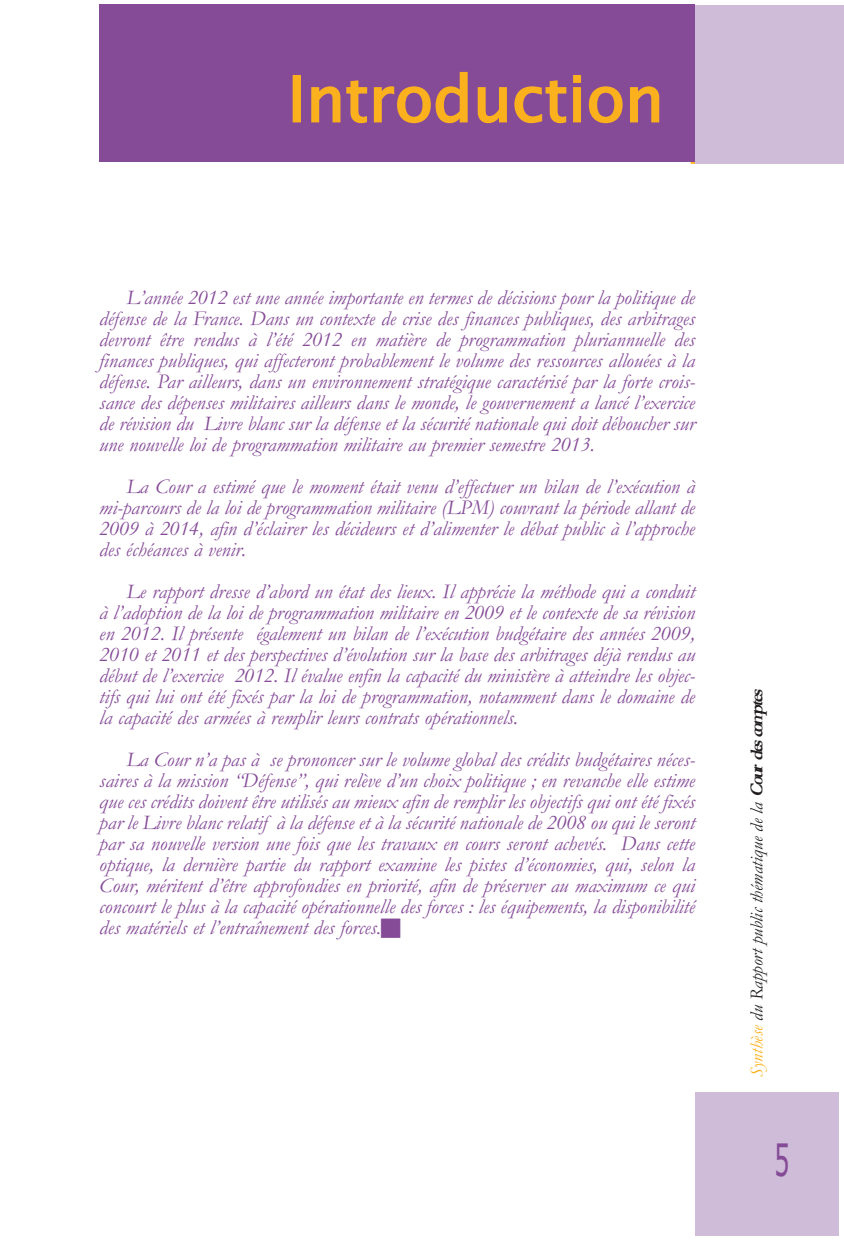
<style>
.page{position:relative;width:844px;height:1241px;background:#fff}
.page>*{position:absolute;margin:0;border:0;box-sizing:border-box;transform-origin:0 0}
.t1{font:63px "Lucida Sans Unicode";color:#fbb11d}
.t2{font:44.8px "Verdana";color:#854b97;scale:.55 1}
.t3{font:italic 21px/21px "Garamond";color:#854b97;text-align:justify}
.t4{font:italic 18.38px "Garamond";letter-spacing:-.005em;color:#231f20}
.s1{color:#fbb11d}
.s2{font-weight:700}
</style>
<div class="page">
<div style="left:694px;top:1091px;width:144px;height:144px;background:#cebcd9"></div>
<div style="left:690px;top:5px;width:9px;height:159px;background:#fbb11d"></div>
<div style="left:694px;top:5px;width:149px;height:159px;background:#cebcd9"></div>
<div style="left:99px;top:5px;width:595px;height:157px;background:#854b97"></div>
<h1 class="t1" style="left:288px;top:63px;width:377px">Introduction</h1>
<p class="t3" style="left:99px;top:286px;width:597px;text-indent:27px">L’année 2012 est une année importante en termes de décisions pour la politique de défense de la France. Dans un contexte de crise des finances publiques, des arbitrages devront être rendus à l’été 2012 en matière de programmation pluriannuelle des finances publiques, qui affecteront probablement le volume des ressources allouées à la défense. Par ailleurs, dans un environnement stratégique caractérisé par la forte crois&shy;sance des dépenses militaires ailleurs dans le monde, le gouvernement a lancé l’exercice de révision du Livre blanc sur la défense et la sécurité nationale qui doit déboucher sur une nouvelle loi de programmation militaire au premier semestre 2013.</p>
<p class="t3" style="left:99px;top:475px;width:597px;text-indent:27px">La Cour a estimé que le moment était venu d’effectuer un bilan de l’exécution à mi-parcours de la loi de programmation militaire (LPM) couvrant la période allant de 2009 à 2014, afin d’éclairer les décideurs et d’alimenter le débat public à l’approche des échéances à venir.</p>
<p class="t3" style="left:99px;top:580px;width:597px;text-indent:27px">Le rapport dresse d’abord un état des lieux. Il apprécie la méthode qui a conduit à l’adoption de la loi de programmation militaire en 2009 et le contexte de sa révision en 2012. Il présente également un bilan de l’exécution budgétaire des années 2009, 2010 et 2011 et des perspectives d’évolution sur la base des arbitrages déjà rendus au début de l’exercice 2012. Il évalue enfin la capacité du ministère à atteindre les objec&shy;tifs qui lui ont été fixés par la loi de programmation, notamment dans le domaine de la capacité des armées à remplir leurs contrats opérationnels.</p>
<p class="t3" style="left:99px;top:748px;width:597px;text-indent:27px">La Cour n’a pas à se prononcer sur le volume global des crédits budgétaires néces&shy;saires à la mission “Défense”, qui relève d’un choix politique ; en revanche elle estime que ces crédits doivent être utilisés au mieux afin de remplir les objectifs qui ont été fixés par le Livre blanc relatif à la défense et à la sécurité nationale de 2008 ou qui le seront par sa nouvelle version une fois que les travaux en cours seront achevés. Dans cette optique, la dernière partie du rapport examine les pistes d’économies, qui, selon la Cour, méritent d’être approfondies en priorité, afin de préserver au maximum ce qui concourt le plus à la capacité opérationnelle des forces : les équipements, la disponibilité des matériels et l’entraînement des forces.</p>
<p class="t4" style="left:745px;top:1076px;width:394px;rotate:-90deg"><span class="s1">Synthèse</span> du Rapport public thématique de la <span class="s2">Courdescomptes</span></p>
<h2 class="t2" style="left:773px;top:1134px;width:30px">5</h2>
</div>
